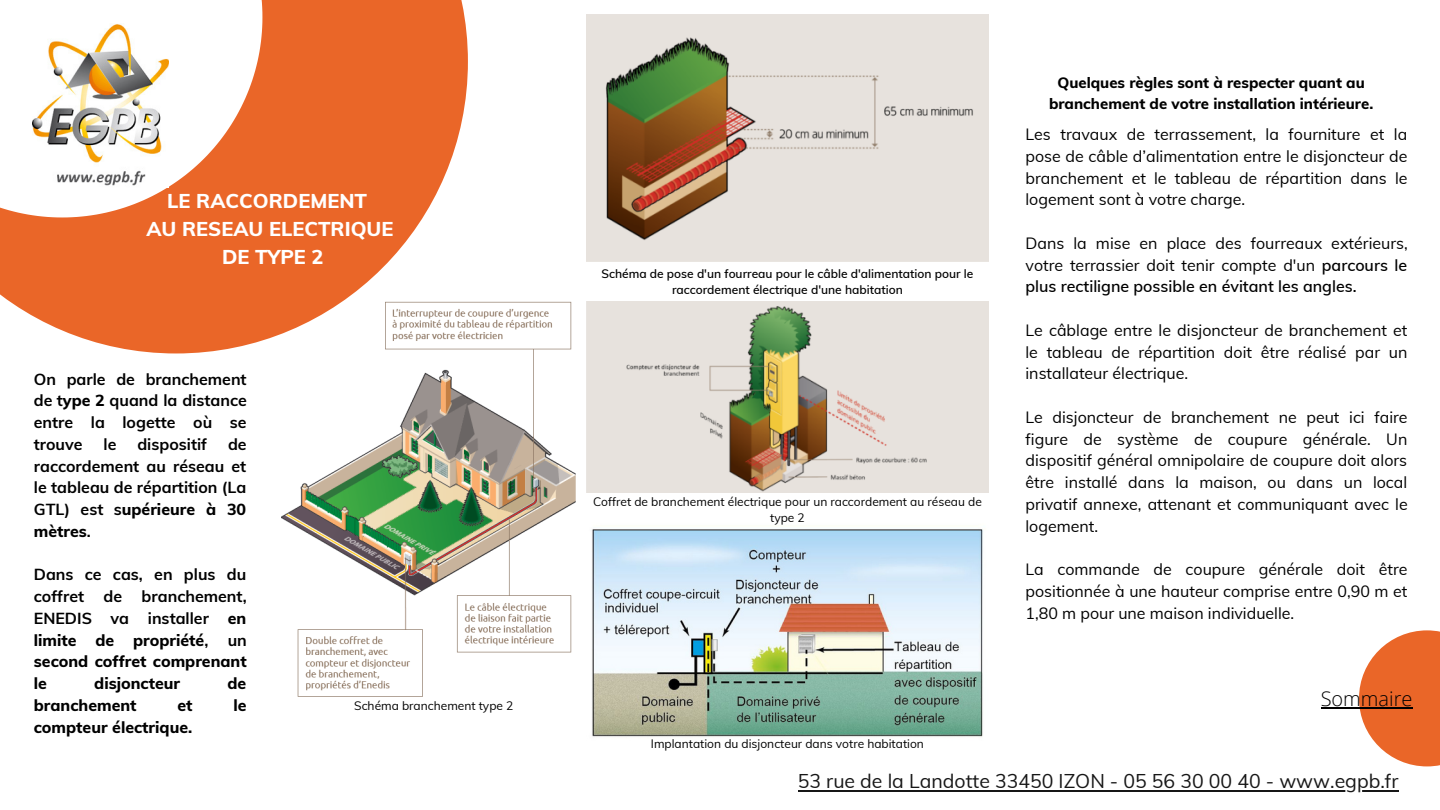
<style>
.page{position:relative;width:1440px;height:810px;background:#fff}
.page>*{position:absolute;margin:0;border:0;box-sizing:border-box;transform-origin:0 0}
.t1{font:800 20px/27.8px "Muli";color:#fff;text-align:center}
.t2{font:300 20px "Open Sans";color:#000}
.t3{font:19.5px "Muli";color:#171717}
.t4{font:16px/21.8px "Muli";color:#000;text-align:justify}
.t5{font:700 16px/21.8px "Muli";color:#000;text-align:justify}
.t6{font:800 16px "Muli";color:#000}
.t7{font:800 15px/21px "Muli";color:#000;text-align:center}
.t8{font:12px/16.5px "Muli";color:#000;text-align:center}
.t9{font:600 12px/16.5px "Muli";color:#000;text-align:center}
.s1{font-weight:800}
.s2{font-weight:600}
</style>
<div class="page">
<img style="left:281px;top:301px;width:295px;height:396px">
<svg style="left:0;top:0;width:468px;height:353px;fill:#ea6628"></svg>
<svg style="left:0;top:0;width:262px;height:217px"></svg>
<img style="left:32px;top:23px;width:137px;height:165px">
<svg style="left:1359px;top:630px;width:81px;height:136px;fill:#ea6628"></svg>
<hr style="left:1321px;top:707px;width:91px;height:2px;background:#000">
<img style="left:587px;top:15px;width:401px;height:247px">
<img style="left:592px;top:529px;width:391px;height:208px">
<img style="left:587px;top:302px;width:401px;height:190px">
<hr style="left:798px;top:790px;width:601px;height:1px;background:#171717">
<p class="t1" style="left:146px;top:187px;width:249px">LE RACCORDEMENT<br>AU RESEAU ELECTRIQUE<br>DE TYPE 2</p>
<p class="t5" style="left:34px;top:368px;width:215px">On parle de branchement de t<span class="s1">ype 2</span> quand la distance entre la logette où se trouve</p>
<p class="t5" style="left:104px;top:433px;width:14px">le</p>
<p class="t5" style="left:137px;top:433px;width:71px">dispositif</p>
<p class="t5" style="left:34px;top:433px;width:214px;text-indent:194px">de raccordement au réseau et le tableau de répartition (La GTL) est s<span class="s1">upérieure à 30 mètres</span>.</p>
<p class="t5" style="left:34px;top:563px;width:215px">Dans ce cas, en plus du coffret de branchement, ENEDIS va installer <span class="s1">en limite de propriété</span>, un <span class="s1">second coffret comprenant le</span></p>
<p class="t6" style="left:94px;top:673px;width:87px">disjoncteur</p>
<p class="t6" style="left:227px;top:673px;width:20px">de</p>
<p class="t6" style="left:34px;top:695px;width:104px">branchement</p>
<p class="t6" style="left:178px;top:695px;width:17px">et</p>
<p class="t6" style="left:234px;top:695px;width:15px">le</p>
<p class="t6" style="left:34px;top:716px;width:160px">compteur électrique.</p>
<p class="t8" style="left:354px;top:697px;width:161px">Schéma branchement type 2</p>
<p class="t9" style="left:602px;top:265px;width:373px">Schéma de pose d'un fourreau pour le câble d'alimentation pour le raccordement électrique d'une habitation</p>
<p class="t8" style="left:593px;top:493px;width:390px">Coffret de branchement électrique pour un raccordement au réseau de type 2</p>
<p class="t8" style="left:651px;top:735px;width:275px">Implantation du disjoncteur dans votre habitation</p>
<p class="t7" style="left:1049px;top:72px;width:326px">Quelques règles sont à respecter quant au branchement de votre installation intérieure.</p>
<p class="t4" style="left:1026px;top:123px;width:384px">Les travaux de terrassement, la fourniture et la pose de câble d’alimentation entre le disjoncteur de branchement et le tableau de répartition dans le logement sont à votre charge.</p>
<p class="t4" style="left:1026px;top:232px;width:384px">Dans la mise en place des fourreaux extérieurs, votre terrassier doit tenir compte d'un <span class="s2">parcours le plus rectiligne possible en évitant les angles.</span></p>
<p class="t4" style="left:1026px;top:319px;width:383px">Le câblage entre le disjoncteur de branchement et le tableau de répartition doit être réalisé par un installateur électrique.</p>
<p class="t4" style="left:1026px;top:406px;width:384px">Le disjoncteur de branchement ne peut ici faire figure de système de coupure générale. Un dispositif général omnipolaire de coupure doit alors être installé dans la maison, ou dans un local privatif annexe, attenant et communiquant avec le logement.</p>
<p class="t4" style="left:1026px;top:558px;width:383px">La commande de coupure générale doit être positionnée à une hauteur comprise entre 0,90 m et 1,80 m pour une maison individuelle.</p>
<p class="t2" style="left:1321px;top:684px;width:93px">Sommaire</p>
<p class="t3" style="left:798px;top:769px;width:602px">53 rue de la Landotte 33450 IZON - 05 56 30 00 40 - www.egpb.fr</p>
</div>
